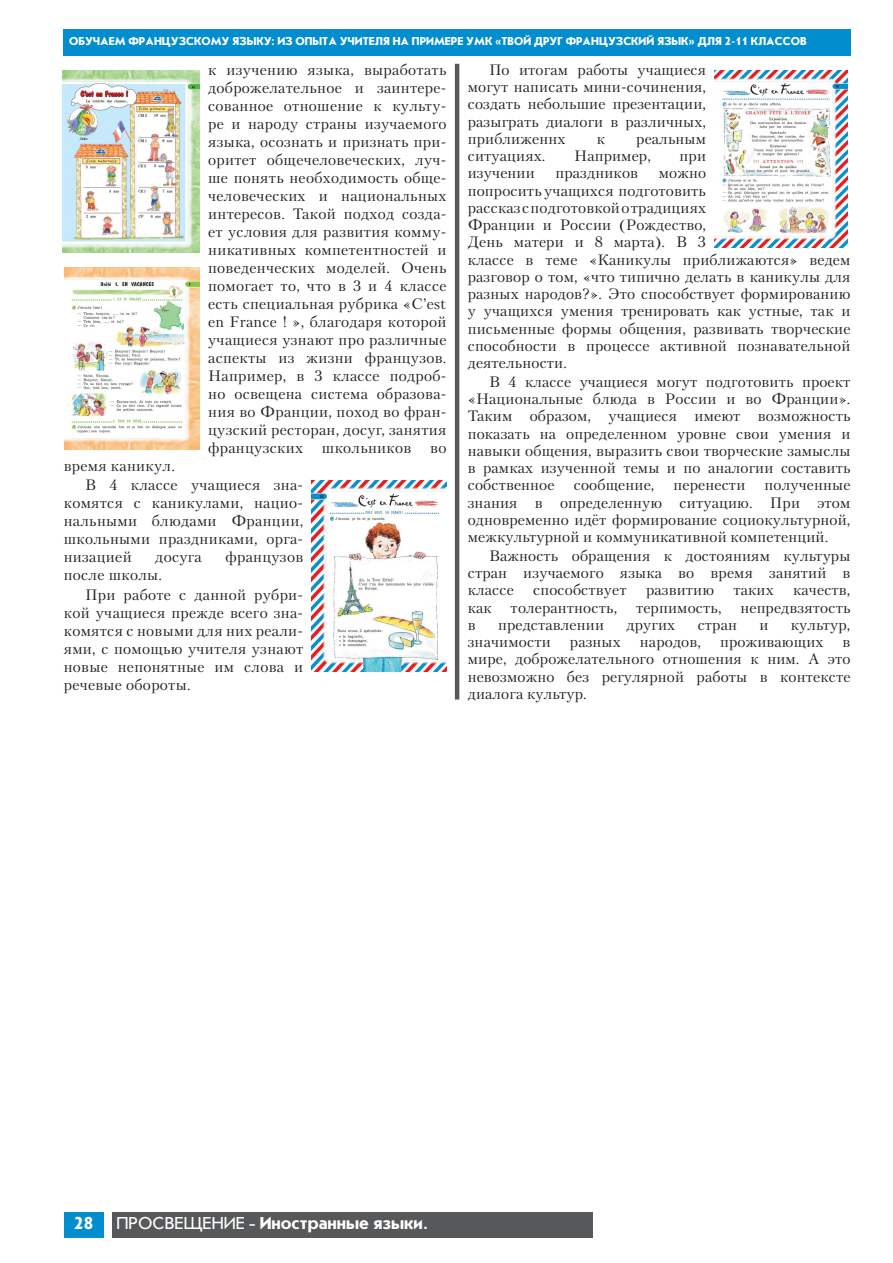
<style>
.page{position:relative;width:893px;height:1263px;background:#fff}
.page>*{position:absolute;margin:0;border:0;box-sizing:border-box;transform-origin:0 0}
.t1{font:700 18px "Journal Sans C";color:#fff}
.Содержание_статья{font:15px/18px "Petersburg C San Pin";letter-spacing:.01em;color:#231f20;text-align:justify}
.t2{font:700 12px "Journal Sans C";color:#fff}
.s1{font-weight:400}
</style>
<div class="page">
<div style="left:64px;top:1212px;width:40px;height:25px;background:#028dce"></div>
<div style="left:64px;top:30px;width:787px;height:26px;background:#028dce"></div>
<div style="left:112px;top:1212px;width:481px;height:25px;background:#57585a"></div>
<hr style="left:455px;top:64px;width:4px;height:635px;background:#57585a">
<img style="left:63px;top:70px;width:137px;height:182px">
<img style="left:65px;top:268px;width:135px;height:182px">
<img style="left:312px;top:480px;width:134px;height:192px">
<img style="left:715px;top:70px;width:132px;height:177px">
<p class="t2" style="left:69px;top:35px;width:739px">ОБУЧАЕМ ФРАНЦУЗСКОМУ ЯЗЫКУ: ИЗ ОПЫТА УЧИТЕЛЯ НА ПРИМЕРЕ УМК «ТВОЙ ДРУГ ФРАНЦУЗСКИЙ ЯЗЫК» ДЛЯ 2-11 КЛАССОВ</p>
<p class="Содержание_статья" style="left:208px;top:60px;width:240px">к изучению языка, выработать доброжелательное и заинтере&shy;сованное отношение к культу&shy;ре и народу страны изучаемого языка, осознать и признать при&shy;оритет общечеловеческих, луч&shy;ше понять необходимость обще&shy;человеческих и национальных интересов. Такой подход созда&shy;ет условия для развития комму&shy;никативных компетентностей и поведенческих моделей. Очень помогает то, что в 3 и 4 классе есть специальная рубрика «C’est en France ! », благодаря которой учащиеся узнают про различные аспекты из жизни французов.<br>Например, в 3 классе подроб&shy;но освещена система образова&shy;ния во Франции, поход во фран&shy;цузский ресторан, досуг, занятия французских</p>
<p class="Содержание_статья" style="left:322px;top:438px;width:91px">школьников</p>
<p class="Содержание_статья" style="left:430px;top:438px;width:18px">во</p>
<p class="Содержание_статья" style="left:64px;top:456px;width:113px">время каникул.</p>
<p class="Содержание_статья" style="left:64px;top:476px;width:241px;text-indent:21px">В 4 классе учащиеся зна&shy;комятся с каникулами, нацио&shy;нальными блюдами Франции, школьными праздниками, орга&shy;низацией</p>
<p class="Содержание_статья" style="left:155px;top:548px;width:48px">досуга</p>
<p class="Содержание_статья" style="left:225px;top:548px;width:79px">французов</p>
<p class="Содержание_статья" style="left:64px;top:566px;width:100px">после школы.</p>
<p class="Содержание_статья" style="left:64px;top:585px;width:241px;text-indent:21px">При работе с данной рубри&shy;кой учащиеся прежде всего зна&shy;комятся с новыми для них реали&shy;ями, с помощью учителя узнают новые непонятные им слова и речевые обороты.</p>
<p class="Содержание_статья" style="left:468px;top:61px;width:240px;line-height:17.2px;text-indent:21px">По итогам работы учащиеся могут написать мини-сочинения, создать небольшие презентации, разыграть диалоги в различных, приближеннх</p>
<p class="Содержание_статья" style="left:597px;top:129px;width:10px">к</p>
<p class="Содержание_статья" style="left:636px;top:129px;width:71px">реальным</p>
<p class="Содержание_статья" style="left:468px;top:147px;width:79px">ситуациях.</p>
<p class="Содержание_статья" style="left:574px;top:147px;width:78px">Например,</p>
<p class="Содержание_статья" style="left:680px;top:147px;width:28px">при</p>
<p class="Содержание_статья" style="left:468px;top:164px;width:69px">изучении</p>
<p class="Содержание_статья" style="left:555px;top:164px;width:84px">праздников</p>
<p class="Содержание_статья" style="left:468px;top:164px;width:384px;line-height:17.2px;text-align:left;text-indent:191px">можно<br>попросить учащихся подготовить<br>рассказ с подготовкой о традициях<br>Франции и России (Рождество,<br>День матери и 8 марта). В 3<br>классе в теме «Каникулы приближаются» ведем разговор о том, «что типично делать в каникулы для разных народов?». Это способствует формированию у учащихся умения тренировать как устные, так и письменные формы общения, развивать творческие способности в процессе активной познавательной деятельности.</p>
<p class="Содержание_статья" style="left:468px;top:373px;width:384px;line-height:17.2px;text-indent:21px">В 4 классе учащиеся могут подготовить проект «Национальные блюда в России и во Франции».<br>Таким образом, учащиеся имеют возможность показать на определенном уровне свои умения и навыки общения, выразить свои творческие замыслы в рамках изученной темы и по аналогии составить собственное</p>
<p class="Содержание_статья" style="left:574px;top:476px;width:82px">сообщение,</p>
<p class="Содержание_статья" style="left:674px;top:476px;width:73px">перенести</p>
<p class="Содержание_статья" style="left:468px;top:476px;width:384px;line-height:17.2px;text-indent:297px">полученные знания в определенную ситуацию. При этом одновременно идёт формирование социокультурной, межкультурной и коммуникативной компетенций.</p>
<p class="Содержание_статья" style="left:468px;top:547px;width:384px;line-height:17.2px;text-indent:21px">Важность обращения к достояниям культуры стран изучаемого языка во время занятий в классе</p>
<p class="Содержание_статья" style="left:533px;top:581px;width:95px">способствует</p>
<p class="Содержание_статья" style="left:646px;top:581px;width:70px">развитию</p>
<p class="Содержание_статья" style="left:733px;top:581px;width:42px">таких</p>
<p class="Содержание_статья" style="left:793px;top:581px;width:59px">качеств,</p>
<p class="Содержание_статья" style="left:468px;top:598px;width:26px">как</p>
<p class="Содержание_статья" style="left:511px;top:598px;width:108px">толерантность,</p>
<p class="Содержание_статья" style="left:636px;top:598px;width:87px">терпимость,</p>
<p class="Содержание_статья" style="left:740px;top:598px;width:112px">непредвзятость</p>
<p class="Содержание_статья" style="left:468px;top:615px;width:9px">в</p>
<p class="Содержание_статья" style="left:498px;top:615px;width:108px">представлении</p>
<p class="Содержание_статья" style="left:626px;top:615px;width:50px">других</p>
<p class="Содержание_статья" style="left:698px;top:615px;width:41px">стран</p>
<p class="Содержание_статья" style="left:759px;top:615px;width:11px">и</p>
<p class="Содержание_статья" style="left:791px;top:615px;width:61px">культур,</p>
<p class="Содержание_статья" style="left:468px;top:633px;width:84px">значимости</p>
<p class="Содержание_статья" style="left:570px;top:633px;width:52px">разных</p>
<p class="Содержание_статья" style="left:640px;top:633px;width:62px">народов,</p>
<p class="Содержание_статья" style="left:720px;top:633px;width:105px">проживающих</p>
<p class="Содержание_статья" style="left:468px;top:633px;width:384px;line-height:17.2px;text-indent:375px">в мире, доброжелательного отношения к ним. А это невозможно без регулярной работы в контексте диалога культур.</p>
<p class="t1" style="left:74px;top:1213px;width:20px">28</p>
<p class="t1" style="left:117px;top:1214px;width:314px"><span class="s1">ПРОСВЕЩЕНИЕ -</span> Иностранные языки<span class="s1">.</span></p>
</div>
